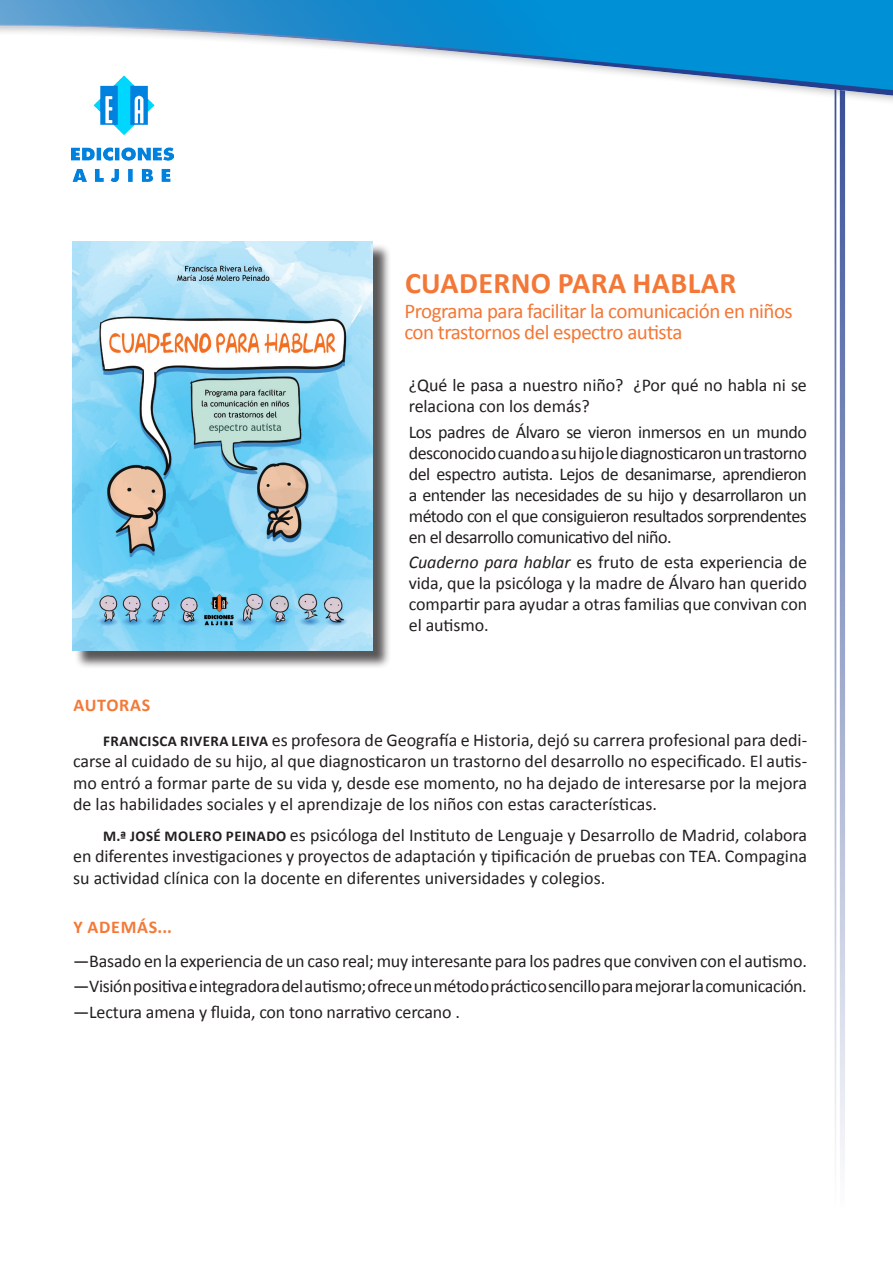
<style>
.page{position:relative;width:893px;height:1263px;background:#fff}
.page>*{position:absolute;margin:0;border:0;box-sizing:border-box;transform-origin:0 0}
.t1{font:700 30px "Calibri";letter-spacing:.015em;color:#f37736}
.t2{font:21px/21px "Calibri";letter-spacing:-.025em;color:#f37736}
.t3{font:18px/21px "Calibri";letter-spacing:-.01em;color:#231f20;text-align:justify}
.t4{font:700 18px "Calibri";letter-spacing:.04em;color:#f37937}
.s1{font-style:italic}
.s2{font-weight:700;font-size:15px}
</style>
<div class="page">
<svg style="left:840px;top:98px;width:5px;height:1062px;background:#96a3c8"></svg>
<hr style="left:835px;top:0;width:1px;height:1208px;background:#253f8e">
<svg style="left:806px;top:92px;width:87px;height:6px"></svg>
<svg style="left:0;top:0;width:893px;height:92px"></svg>
<div style="left:74px;top:243px;width:317px;height:426px;background:#231f20;opacity:.75"></div>
<img style="left:72px;top:241px;width:301px;height:410px">
<img style="left:72px;top:76px;width:102px;height:105px">
<p class="t1" style="left:405px;top:262px;width:333px">CUADERNO PARA HABLAR</p>
<p class="t2" style="left:404px;top:300px;width:390px">Programa para facilitar la comunicación en niños con trastornos del espectro autista</p>
<p class="t3" style="left:409px;top:374px;width:400px">¿Qué le pasa a nuestro niño? ¿Por qué no habla ni se relaciona con los demás?</p>
<p class="t3" style="left:409px;top:420px;width:400px">Los padres de Álvaro se vieron inmersos en un mundo desconocido cuando a su hijo le diagnosticaron un trastorno del espectro autista. Lejos de desanimarse, aprendieron a entender las necesidades de su hijo y desarrollaron un método con el que consiguieron resultados sorprendentes en el desarrollo comunicativo del niño.</p>
<p class="t3" style="left:409px;top:551px;width:400px"><span class="s1">Cuaderno para hablar</span> es fruto de esta experiencia de vida, que la psicóloga y la madre de Álvaro han querido compartir para ayudar a otras familias que convivan con el autismo.</p>
<p class="t4" style="left:73px;top:693px;width:78px">AUTORAS</p>
<p class="t3" style="left:73px;top:728px;width:736px;line-height:21.6px;text-indent:30px"><span class="s2">FRANCISCA RIVERA LEIVA</span> es profesora de Geografía e Historia, dejó su carrera profesional para dedi&shy;carse al cuidado de su hijo, al que diagnosticaron un trastorno del desarrollo no especificado. El autis&shy;mo entró a formar parte de su vida y, desde ese momento, no ha dejado de interesarse por la mejora de las habilidades sociales y el aprendizaje de los niños con estas características.</p>
<p class="t3" style="left:73px;top:823px;width:736px;line-height:21.6px;text-indent:30px"><span class="s2">M.ª JOSÉ MOLERO PEINADO</span> es psicóloga del Instituto de Lenguaje y Desarrollo de Madrid, colabora en diferentes investigaciones y proyectos de adaptación y tipificación de pruebas con TEA. Compagina su actividad clínica con la docente en diferentes universidades y colegios.</p>
<p class="t4" style="left:73px;top:914px;width:100px">Y ADEMÁS...</p>
<p class="t3" style="left:73px;top:950px;width:735px">—Basado en la experiencia de un caso real; muy interesante para los padres que conviven con el autismo.</p>
<p class="t3" style="left:73px;top:975px;width:735px">—Visión positiva e integradora del autismo; ofrece un método práctico sencillo para mejorar la comunicación.</p>
<p class="t3" style="left:73px;top:1000px;width:388px">—Lectura amena y fluida, con tono narrativo cercano .</p>
</div>
